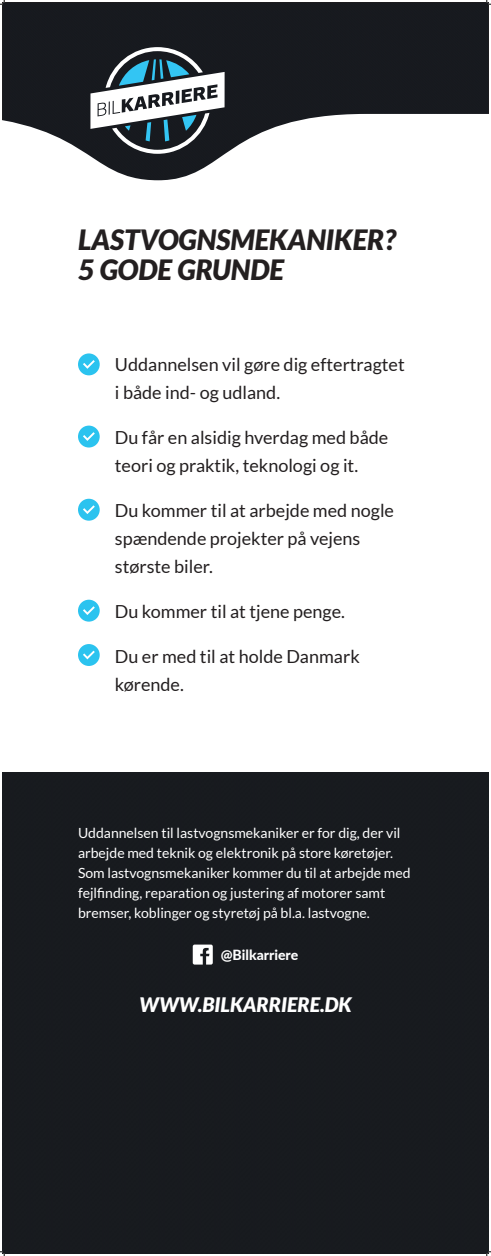
<style>
.page{position:relative;width:491px;height:1256px;background:#fff}
.page>*{position:absolute;margin:0;border:0;box-sizing:border-box;transform-origin:0 0}
.t1{font:italic 900 28px/30px "Lato";color:#231f20}
.t2{font:italic 900 20px "Lato";color:#fff}
.t3{font:18px/28px "Lato";color:#231f20}
.t4{font:14px/20px "Lato";color:#fff}
.t5{font:800 14px "Lato";color:#fff}
</style>
<div class="page">
<div style="left:2px;top:772px;width:486px;height:481px;background:#181a1f"></div>
<svg style="left:2px;top:2px;width:486px;height:179px"></svg>
<svg style="left:90px;top:47px;width:134px;height:107px"></svg>
<svg style="left:192px;top:944px;width:20px;height:20px"></svg>
<svg style="left:78px;top:353px;width:22px;height:22px"></svg>
<svg style="left:78px;top:499px;width:22px;height:22px"></svg>
<svg style="left:78px;top:425px;width:22px;height:22px"></svg>
<svg style="left:78px;top:599px;width:22px;height:23px"></svg>
<svg style="left:78px;top:644px;width:22px;height:22px"></svg>
<svg style="left:0;top:0;width:5px;height:5px"></svg>
<svg style="left:0;top:1251px;width:5px;height:5px"></svg>
<svg style="left:486px;top:0;width:4px;height:5px"></svg>
<svg style="left:486px;top:1251px;width:4px;height:5px"></svg>
<h1 class="t1" style="left:78px;top:226px;width:319px">LASTVOGNSMEKANIKER?<br>5 GODE GRUNDE</h1>
<p class="t3" style="left:115px;top:350px;width:291px">Uddannelsen vil gøre dig eftertragtet i både ind- og udland.</p>
<p class="t3" style="left:115px;top:423px;width:275px">Du får en alsidig hverdag med både teori og praktik, teknologi og it.</p>
<p class="t3" style="left:115px;top:496px;width:280px">Du kommer til at arbejde med nogle spændende projekter på vejens største biler.</p>
<p class="t3" style="left:115px;top:597px;width:231px">Du kommer til at tjene penge.</p>
<p class="t3" style="left:115px;top:642px;width:246px">Du er med til at holde Danmark kørende.</p>
<p class="t4" style="left:78px;top:822px;width:334px">Uddannelsen til lastvognsmekaniker er for dig, der vil arbejde med teknik og elektronik på store køretøjer.<br>Som lastvognsmekaniker kommer du til at arbejde med fejlfinding, reparation og justering af motorer samt bremser, koblinger og styretøj på bl.a. lastvogne.</p>
<p class="t5" style="left:220px;top:944px;width:79px">@Bilkarriere</p>
<p class="t2" style="left:139px;top:992px;width:214px">WWW.BILKARRIERE.DK</p>
</div>
